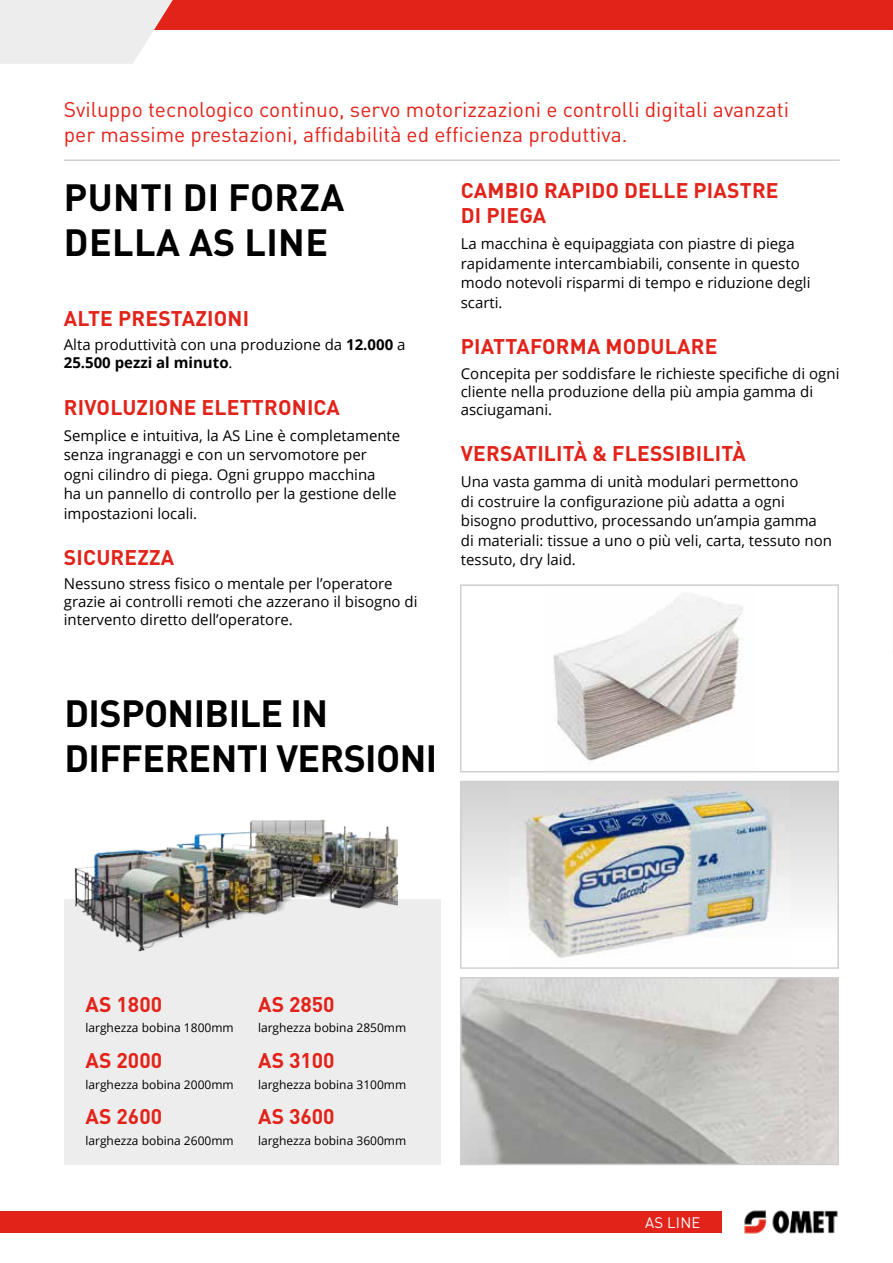
<style>
.page{position:relative;width:893px;height:1263px;background:#fff}
.page>*{position:absolute;margin:0;border:0;box-sizing:border-box;transform-origin:0 0}
.t1{font:700 37.5px/45px "DINOT";letter-spacing:-.015em;color:#000}
.t2{font:700 37.5px/45px "DINOT";letter-spacing:.01em;color:#000}
.t3{font:700 21px/25.2px "DINOT";letter-spacing:.01em;color:#e2231a}
.t4{font:21px/25.2px "DINOT";color:#e2231a}
.t5{font:15px/19.5px "Open Sans";color:#000}
.t6{font:15px "DINOT";letter-spacing:.01em;color:#fff}
.t7{font:12px "Open Sans";color:#000}
.s1{font-weight:700}
</style>
<div class="page">
<div style="left:85px;top:0;width:808px;height:30px;background:#e2231a"></div>
<svg style="left:0;top:0;width:173px;height:64px;background:#eee9e9"></svg>
<img style="left:744px;top:1210px;width:94px;height:24px">
<div style="left:0;top:1211px;width:722px;height:22px;background:#e2231a"></div>
<div style="left:64px;top:899px;width:377px;height:266px;background:#ededed"></div>
<img style="left:74px;top:819px;width:323px;height:133px">
<hr style="left:64px;top:159px;width:776px;height:2px;background:#d0d0d0">
<img style="left:463px;top:980px;width:373px;height:182px">
<div style="left:460px;top:977px;width:379px;height:188px;border:2px solid #d0d0d0"></div>
<div style="left:461px;top:781px;width:377px;height:187px;background:linear-gradient(to bottom,#d2d1d1,#fff)"></div>
<img style="left:510px;top:784px;width:279px;height:182px">
<div style="left:460px;top:781px;width:379px;height:188px;border:2px solid #d0d0d0"></div>
<img style="left:553px;top:594px;width:190px;height:167px">
<div style="left:460px;top:584px;width:379px;height:188px;border:2px solid #d0d0d0"></div>
<h2 class="t4" style="left:64px;top:96px;width:727px">Sviluppo tecnologico continuo, servo motorizzazioni e controlli digitali avanzati per massime prestazioni, affidabilità ed efficienza produttiva.</h2>
<h1 class="t2" style="left:64px;top:173px;width:282px">PUNTI DI FORZA<br>DELLA AS LINE</h1>
<h2 class="t3" style="left:64px;top:305px;width:187px">ALTE PRESTAZIONI</h2>
<p class="t5" style="left:64px;top:335px;width:343px;line-height:18px">Alta produttività con una produzione da <span class="s1">12.000</span> a<br><span class="s1">25.500 pezzi al minuto</span>.</p>
<h2 class="t3" style="left:64px;top:394px;width:278px">RIVOLUZIONE ELETTRONICA</h2>
<p class="t5" style="left:64px;top:425px;width:338px">Semplice e intuitiva, la AS Line è completamente senza ingranaggi e con un servomotore per ogni cilindro di piega. Ogni gruppo macchina<br>ha un pannello di controllo per la gestione delle impostazioni locali.</p>
<h2 class="t3" style="left:64px;top:544px;width:112px">SICUREZZA</h2>
<p class="t5" style="left:64px;top:574px;width:355px;line-height:18px">Nessuno stress fisico o mentale per l’operatore grazie ai controlli remoti che azzerano il bisogno di intervento diretto dell’operatore.</p>
<h2 class="t3" style="left:461px;top:177px;width:319px">CAMBIO RAPIDO DELLE PIASTRE<br>DI PIEGA</h2>
<p class="t5" style="left:461px;top:234px;width:351px">La macchina è equipaggiata con piastre di piega rapidamente intercambiabili, consente in questo modo notevoli risparmi di tempo e riduzione degli scarti.</p>
<h2 class="t3" style="left:461px;top:333px;width:258px">PIATTAFORMA MODULARE</h2>
<p class="t5" style="left:461px;top:364px;width:380px;line-height:18px">Concepita per soddisfare le richieste specifiche di ogni cliente nella produzione della più ampia gamma di asciugamani.</p>
<h2 class="t3" style="left:461px;top:440px;width:286px">VERSATILITÀ &amp; FLESSIBILITÀ</h2>
<p class="t5" style="left:461px;top:471px;width:373px">Una vasta gamma di unità modulari permettono<br>di costruire la configurazione più adatta a ogni bisogno produttivo, processando un’ampia gamma di materiali: tissue a uno o più veli, carta, tessuto non tessuto, dry laid.</p>
<h1 class="t1" style="left:64px;top:690px;width:374px">DISPONIBILE IN<br>DIFFERENTI VERSIONI</h1>
<h2 class="t3" style="left:86px;top:991px;width:78px">AS 1800</h2>
<p class="t7" style="left:85px;top:1020px;width:150px">larghezza bobina 1800mm</p>
<h2 class="t3" style="left:86px;top:1047px;width:78px">AS 2000</h2>
<p class="t7" style="left:85px;top:1076px;width:150px">larghezza bobina 2000mm</p>
<h2 class="t3" style="left:86px;top:1103px;width:78px">AS 2600</h2>
<p class="t7" style="left:85px;top:1132px;width:150px">larghezza bobina 2600mm</p>
<h2 class="t3" style="left:258px;top:991px;width:78px">AS 2850</h2>
<p class="t7" style="left:258px;top:1020px;width:150px">larghezza bobina 2850mm</p>
<h2 class="t3" style="left:258px;top:1047px;width:78px">AS 3100</h2>
<p class="t7" style="left:258px;top:1076px;width:150px">larghezza bobina 3100mm</p>
<h2 class="t3" style="left:258px;top:1103px;width:78px">AS 3600</h2>
<p class="t7" style="left:258px;top:1132px;width:150px">larghezza bobina 3600mm</p>
<p class="t6" style="left:645px;top:1212px;width:57px">AS LINE</p>
</div>
